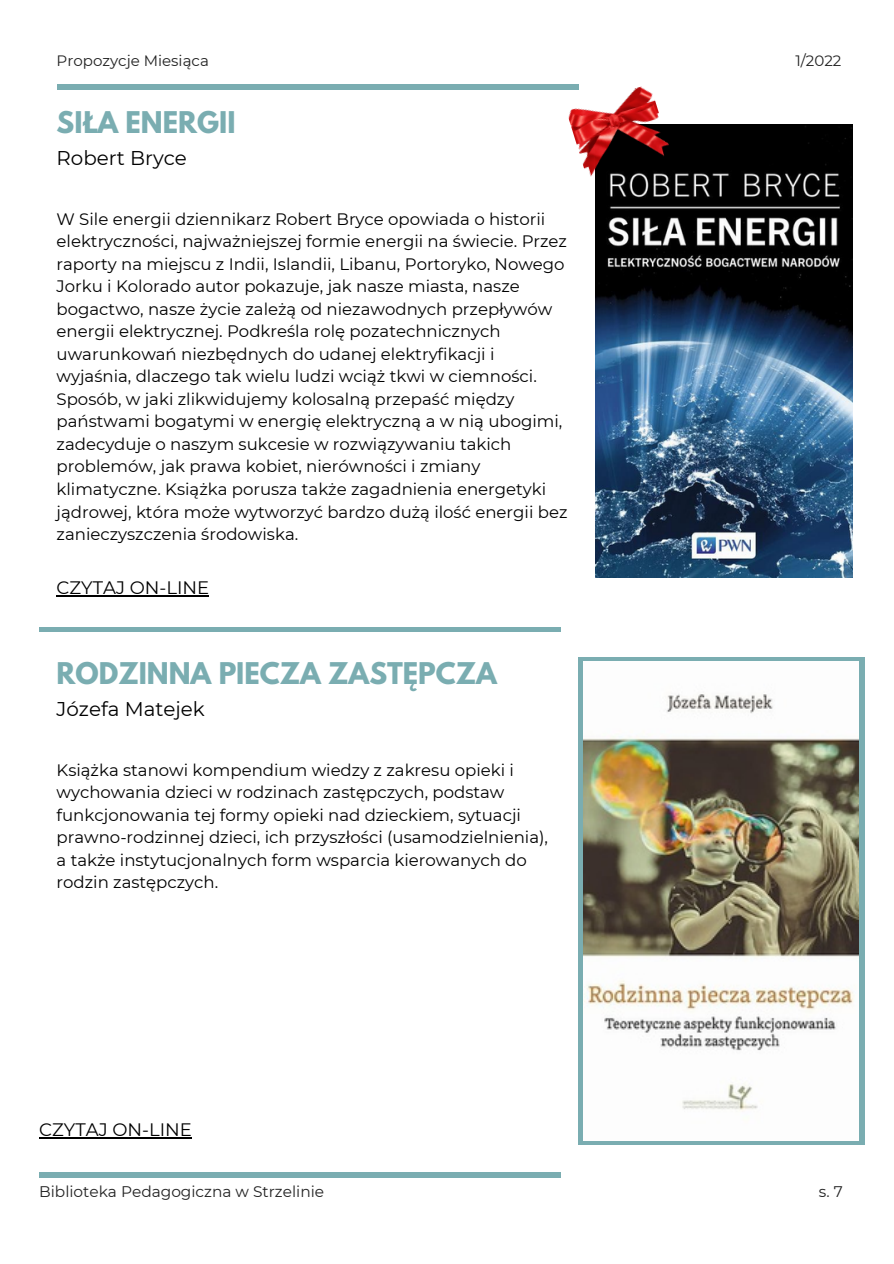
<style>
.page{position:relative;width:894px;height:1264px;background:#fff}
.page>*{position:absolute;margin:0;border:0;box-sizing:border-box;transform-origin:0 0}
.t1{font:700 26.55px "League Spartan";color:#7aadb1}
.t2{font:19.8px "Montserrat";color:#000}
.t3{font:18px "Montserrat";color:#000}
.t4{font:16.5px/22.5px "Montserrat";color:#000}
.t5{font:15.3px "Montserrat";color:#222}
.t6{font:15px "Montserrat";color:#222}
</style>
<div class="page">
<div style="left:578px;top:657px;width:286px;height:487px;background:#7aadb1"></div>
<img style="left:583px;top:661px;width:275px;height:479px">
<img style="left:595px;top:125px;width:256px;height:452px">
<div style="left:39px;top:627px;width:521px;height:5px;background:#7aadb1"></div>
<div style="left:39px;top:1172px;width:522px;height:5px;background:#7aadb1"></div>
<div style="left:57px;top:84px;width:521px;height:5px;background:#7aadb1"></div>
<img style="left:565px;top:84px;width:106px;height:96px">
<hr style="left:57px;top:595px;width:152px;height:1px;background:#000">
<hr style="left:39px;top:1137px;width:153px;height:1px;background:#000">
<p class="t6" style="left:57px;top:51px;width:154px">Propozycje Miesiąca</p>
<p class="t6" style="left:795px;top:51px;width:47px">1/2022</p>
<p class="t1" style="left:57px;top:109px;width:180px">SIŁA ENERGII</p>
<p class="t2" style="left:57px;top:145px;width:132px">Robert Bryce</p>
<p class="t4" style="left:57px;top:207px;width:512px">W Sile energii dziennikarz Robert Bryce opowiada o historii elektryczności, najważniejszej formie energii na świecie. Przez raporty na miejscu z Indii, Islandii, Libanu, Portoryko, Nowego Jorku i Kolorado autor pokazuje, jak nasze miasta, nasze bogactwo, nasze życie zależą od niezawodnych przepływów energii elektrycznej. Podkreśla rolę pozatechnicznych uwarunkowań niezbędnych do udanej elektryfikacji i wyjaśnia, dlaczego tak wielu ludzi wciąż tkwi w ciemności.</p>
<p class="t4" style="left:57px;top:388px;width:512px">Sposób, w jaki zlikwidujemy kolosalną przepaść między państwami bogatymi w energię elektryczną a w nią ubogimi, zadecyduje o naszym sukcesie w rozwiązywaniu takich problemów, jak prawa kobiet, nierówności i zmiany klimatyczne. Książka porusza także zagadnienia energetyki jądrowej, która może wytworzyć bardzo dużą ilość energii bez zanieczyszczenia środowiska.</p>
<p class="t3" style="left:57px;top:576px;width:154px">CZYTAJ ON-LINE</p>
<p class="t1" style="left:57px;top:660px;width:442px">RODZINNA PIECZA ZASTĘPCZA</p>
<p class="t2" style="left:57px;top:696px;width:150px">Józefa Matejek</p>
<p class="t4" style="left:57px;top:758px;width:493px">Książka stanowi kompendium wiedzy z zakresu opieki i wychowania dzieci w rodzinach zastępczych, podstaw funkcjonowania tej formy opieki nad dzieckiem, sytuacji prawno-rodzinnej dzieci, ich przyszłości (usamodzielnienia), a także instytucjonalnych form wsparcia kierowanych do rodzin zastępczych.</p>
<p class="t3" style="left:39px;top:1118px;width:154px">CZYTAJ ON-LINE</p>
<p class="t5" style="left:39px;top:1182px;width:286px">Biblioteka Pedagogiczna w Strzelinie</p>
<p class="t5" style="left:818px;top:1182px;width:25px">s. 7</p>
</div>
